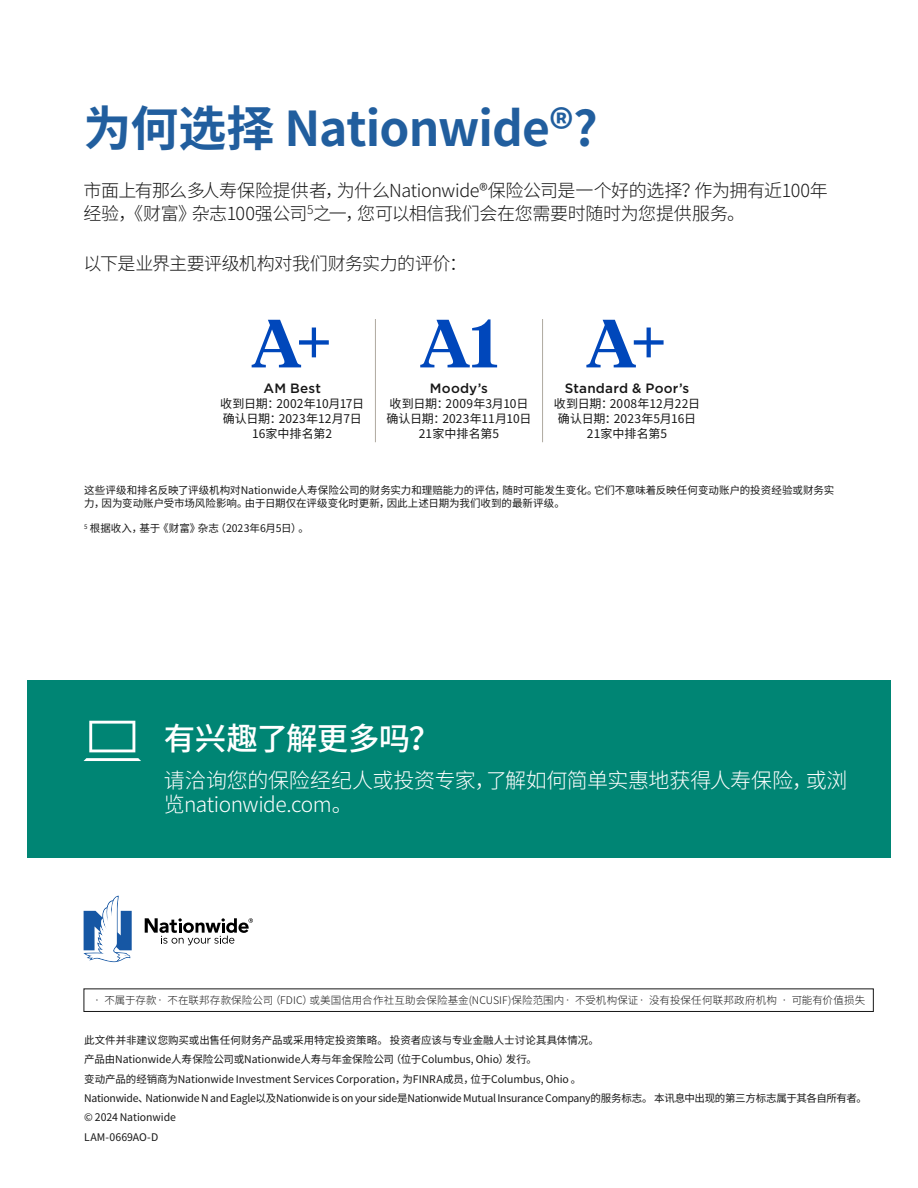
<style>
.page{position:relative;width:918px;height:1188px;background:#fff}
.page>*{position:absolute;margin:0;border:0;box-sizing:border-box;transform-origin:0 0}
.Team_page_-_category{font:600 67.5px "Tiempos Headline";color:#0047bb}
.t1{font:700 48px "Noto Sans CJ Ksc";letter-spacing:-.02em;color:#215e9e}
.t2{font:500 31.5px "Noto Sans CJ Ksc";letter-spacing:-.02em;color:#fff}
.t3{font:300 21px/24px "Noto Sans CJ Ksc";letter-spacing:-.02em;color:#fff}
.t4{font:300 18px/23.2px "Noto Sans CJ Ksc";letter-spacing:-.02em;color:#171717}
.Team_page_-_category-2{font:500 13.5px "Gotham";letter-spacing:.015em;color:#171717}
.Team_page_-_category-3{font:12px "Noto Sans CJ Ksc";letter-spacing:.005em;color:#171717}
.Team_page_-_category-4{font:12px "Noto Sans CJ Ksc";letter-spacing:-.015em;color:#171717}
.Disclaimer_SC{font:10.5px/12.6px "Noto Sans CJ Ksc";letter-spacing:-.01em;color:#171717}
.t5{font:300 10.5px "Noto Sans CJ Ksc";letter-spacing:.01em;color:#171717}
.Disclaimer_SC-2{font:10.5px "Noto Sans CJ Ksc";letter-spacing:.01em;color:#171717}
</style>
<div class="page">
<hr style="left:375px;top:319px;width:1px;height:123px;background:#afa9a0">
<hr style="left:542px;top:319px;width:1px;height:123px;background:#afa9a0">
<div style="left:27px;top:680px;width:864px;height:178px;background:#008574"></div>
<svg style="left:84px;top:721px;width:57px;height:40px"></svg>
<div style="left:84px;top:989px;width:790px;height:23px;border:1px solid #171717"></div>
<svg style="left:84px;top:896px;width:48px;height:66px"></svg>
<svg style="left:145px;top:918px;width:108px;height:27px"></svg>
<h2 class="t1" style="left:84px;top:102px;width:516px">为何选择 Nationwide®?</h2>
<p class="t4" style="left:84px;top:179px;width:746px">市面上有那么多人寿保险提供者，为什么Nationwide®保险公司是一个好的选择？作为拥有近100年经验，《财富》杂志100强公司<sup>5</sup>之一，您可以相信我们会在您需要时随时为您提供服务。</p>
<p class="t4" style="left:84px;top:252px;width:385px">以下是业界主要评级机构对我们财务实力的评价：</p>
<p class="Team_page_-_category" style="left:251px;top:297px;width:83px">A+</p>
<p class="Team_page_-_category-2" style="left:264px;top:381px;width:59px">AM Best</p>
<p class="Team_page_-_category-4" style="left:220px;top:397px;width:145px">收到日期：2002年10月17日</p>
<p class="Team_page_-_category-3" style="left:223px;top:412px;width:141px">确认日期：2023年12月7日</p>
<p class="Team_page_-_category-3" style="left:252px;top:427px;width:82px">16家中排名第2</p>
<p class="Team_page_-_category" style="left:420px;top:297px;width:80px">A1</p>
<p class="Team_page_-_category-2" style="left:430px;top:381px;width:60px">Moody’s</p>
<p class="Team_page_-_category-3" style="left:390px;top:397px;width:140px">收到日期：2009年3月10日</p>
<p class="Team_page_-_category-3" style="left:386px;top:412px;width:147px">确认日期：2023年11月10日</p>
<p class="Team_page_-_category-3" style="left:419px;top:427px;width:82px">21家中排名第5</p>
<p class="Team_page_-_category" style="left:586px;top:297px;width:83px">A+</p>
<p class="Team_page_-_category-2" style="left:565px;top:381px;width:126px">Standard &amp; Poor’s</p>
<p class="Team_page_-_category-3" style="left:554px;top:397px;width:148px">收到日期：2008年12月22日</p>
<p class="Team_page_-_category-3" style="left:558px;top:412px;width:140px">确认日期：2023年5月16日</p>
<p class="Team_page_-_category-3" style="left:587px;top:427px;width:82px">21家中排名第5</p>
<p class="Disclaimer_SC" style="left:84px;top:484px;width:751px">这些评级和排名反映了评级机构对Nationwide人寿保险公司的财务实力和理赔能力的评估，随时可能发生变化。它们不意味着反映任何变动账户的投资经验或财务实力，因为变动账户受市场风险影响。由于日期仅在评级变化时更新，因此上述日期为我们收到的最新评级。</p>
<p class="Disclaimer_SC" style="left:84px;top:522px;width:226px"><sup>5</sup> 根据收入，基于《财富》杂志（2023年6月5日）。</p>
<p class="t2" style="left:164px;top:721px;width:278px">有兴趣了解更多吗？</p>
<p class="t3" style="left:164px;top:769px;width:685px">请洽询您的保险经纪人或投资专家，了解如何简单实惠地获得人寿保险，或浏览nationwide.com。</p>
<p class="t5" style="left:92px;top:995px;width:775px">• 不属于存款• 不在联邦存款保险公司（FDIC）或美国信用合作社互助会保险基金(NCUSIF)保险范围内• 不受机构保证• 没有投保任何联邦政府机构 • 可能有价值损失</p>
<p class="Disclaimer_SC" style="left:84px;top:1034px;width:516px">此文件并非建议您购买或出售任何财务产品或采用特定投资策略。 投资者应该与专业金融人士讨论其具体情况。</p>
<p class="Disclaimer_SC" style="left:84px;top:1054px;width:454px">产品由Nationwide人寿保险公司或Nationwide人寿与年金保险公司（位于Columbus, Ohio）发行。</p>
<p class="Disclaimer_SC" style="left:84px;top:1073px;width:499px">变动产品的经销商为Nationwide Investment Services Corporation，为FINRA成员，位于Columbus, Ohio 。</p>
<p class="Disclaimer_SC" style="left:84px;top:1092px;width:784px">Nationwide、Nationwide N and Eagle以及Nationwide is on your side是Nationwide Mutual Insurance Company的服务标志。 本讯息中出现的第三方标志属于其各自所有者。</p>
<p class="Disclaimer_SC" style="left:84px;top:1112px;width:93px">© 2024 Nationwide</p>
<p class="Disclaimer_SC-2" style="left:84px;top:1131px;width:76px">LAM-0669AO-D</p>
</div>
